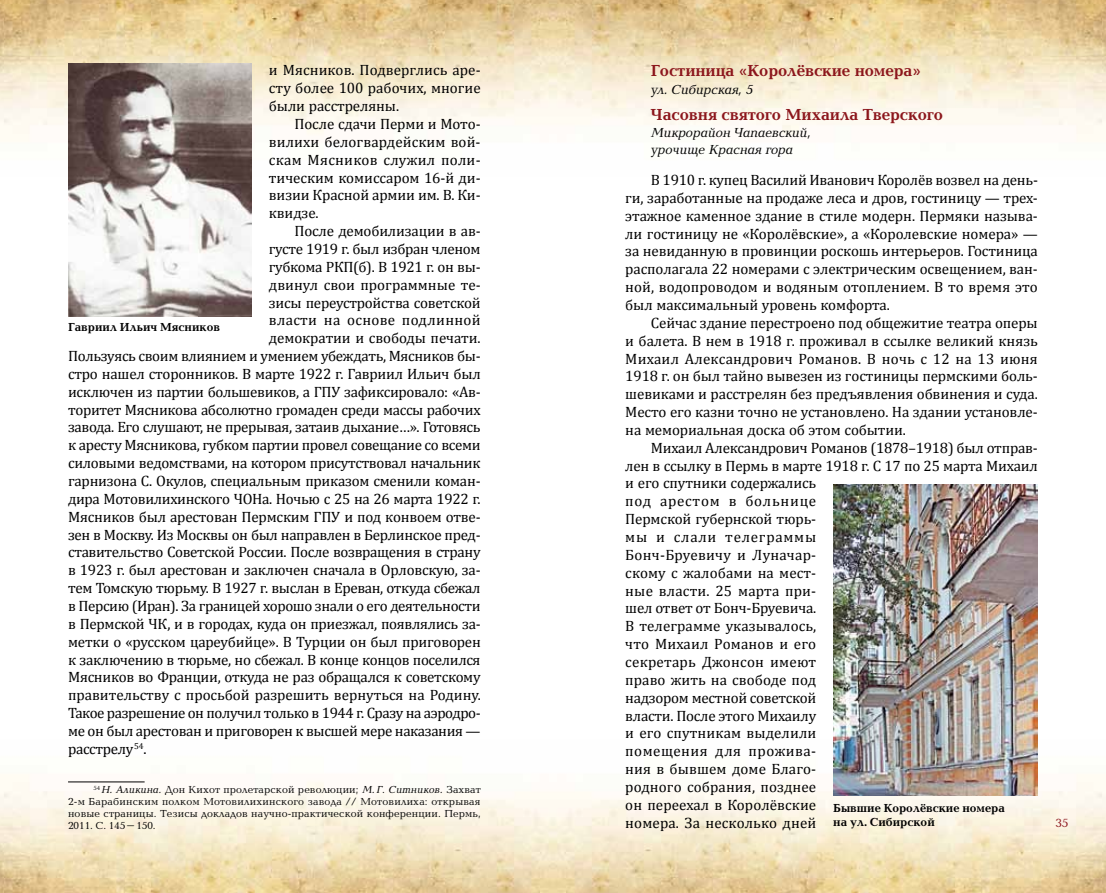
<style>
.page{position:relative;width:1106px;height:893px;background:#fff}
.page>*{position:absolute;margin:0;border:0;box-sizing:border-box;transform-origin:0 0}
.t1{font:700 16.5px "Baltica C";letter-spacing:-.01em;color:#8c161c}
.t2{font:15px/17.9px "Cambria";letter-spacing:-.015em;color:#000;text-align:justify}
.t3{font:15px/17.9px "Cambria";letter-spacing:.005em;color:#000}
.t4{font:15px "Cambria";letter-spacing:.02em;color:#000}
.t5{font:italic 13.5px/17.9px "Baltica C";letter-spacing:-.01em;color:#000}
.t6{font:12.15px "Baltica C";color:#8c161c}
.t7{font:700 12px/14.2px "Baltica C";color:#000}
.t8{font:10.5px/12px "Baltica C";letter-spacing:.015em;color:#000;text-align:justify}
.s1{font-style:italic}
</style>
<div class="page">
<img style="left:0;top:740px;width:1106px;height:153px">
<img style="left:0;top:0;width:1106px;height:177px">
<img style="left:68px;top:64px;width:183px;height:253px">
<hr style="left:68px;top:781px;width:77px;height:1px;background:#000">
<img style="left:833px;top:484px;width:204px;height:312px">
<p class="t2" style="left:269px;top:61px;width:213px">и Мясников. Подверглись аре&shy;сту более 100 рабочих, многие были расстреляны.</p>
<p class="t2" style="left:269px;top:115px;width:213px;text-indent:26px">После сдачи Перми и Мото&shy;вилихи белогвардейским вой&shy;скам Мясников служил поли&shy;тическим комиссаром 16-й ди&shy;визии Красной армии им. В. Ки&shy;квидзе.</p>
<p class="t2" style="left:294px;top:222px;width:188px">После демобилизации в ав-</p>
<p class="t2" style="left:269px;top:240px;width:213px">густе 1919 г. был избран членом</p>
<p class="t2" style="left:269px;top:258px;width:213px">губкома РКП(б). В 1921 г. он вы-</p>
<p class="t2" style="left:269px;top:276px;width:213px">двинул свои программные те-</p>
<p class="t2" style="left:269px;top:293px;width:213px">зисы переустройства советской</p>
<p class="t4" style="left:269px;top:311px;width:213px">власти на основе подлинной</p>
<p class="t2" style="left:269px;top:329px;width:213px">демократии и свободы печати.</p>
<p class="t2" style="left:68px;top:347px;width:414px">Пользуясь своим влиянием и умением убеждать, Мясников бы-</p>
<p class="t2" style="left:68px;top:365px;width:414px">стро нашел сторонников. В марте 1922 г. Гавриил Ильич был</p>
<p class="t2" style="left:68px;top:383px;width:414px">исключен из партии большевиков, а ГПУ зафиксировало: «Ав-</p>
<p class="t2" style="left:68px;top:400px;width:414px">торитет Мясникова абсолютно громаден среди массы рабочих</p>
<p class="t2" style="left:68px;top:418px;width:414px">завода. Его слушают, не прерывая, затаив дыхание…». Готовясь</p>
<p class="t2" style="left:68px;top:436px;width:414px">к аресту Мясникова, губком партии провел совещание со всеми</p>
<p class="t2" style="left:68px;top:454px;width:414px">силовыми ведомствами, на котором присутствовал начальник</p>
<p class="t2" style="left:68px;top:472px;width:414px">гарнизона С. Окулов, специальным приказом сменили коман-</p>
<p class="t2" style="left:68px;top:490px;width:414px">дира Мотовилихинского ЧОНа. Ночью с 25 на 26 марта 1922 г.</p>
<p class="t2" style="left:68px;top:508px;width:414px">Мясников был арестован Пермским ГПУ и под конвоем отве-</p>
<p class="t2" style="left:68px;top:525px;width:414px">зен в Москву. Из Москвы он был направлен в Берлинское пред-</p>
<p class="t2" style="left:68px;top:543px;width:414px">ставительство Советской России. После возвращения в страну</p>
<p class="t2" style="left:68px;top:561px;width:414px">в 1923 г. был арестован и заключен сначала в Орловскую, за-</p>
<p class="t2" style="left:68px;top:579px;width:414px">тем Томскую тюрьму. В 1927 г. выслан в Ереван, откуда сбежал</p>
<p class="t2" style="left:68px;top:597px;width:414px">в Персию (Иран). За границей хорошо знали о его деятельности</p>
<p class="t2" style="left:68px;top:615px;width:414px">в Пермской ЧК, и в городах, куда он приезжал, появлялись за-</p>
<p class="t2" style="left:68px;top:633px;width:414px">метки о «русском цареубийце». В Турции он был приговорен</p>
<p class="t2" style="left:68px;top:650px;width:414px">к заключению в тюрьме, но сбежал. В конце концов поселился</p>
<p class="t2" style="left:68px;top:668px;width:414px">Мясников во Франции, откуда не раз обращался к советскому</p>
<p class="t2" style="left:68px;top:686px;width:414px">правительству с просьбой разрешить вернуться на Родину.</p>
<p class="t2" style="left:68px;top:704px;width:414px">Такое разрешение он получил только в 1944 г. Сразу на аэродро-</p>
<p class="t2" style="left:68px;top:722px;width:414px">ме он был арестован и приговорен к высшей мере наказания —</p>
<p class="t2" style="left:68px;top:740px;width:80px">расстрелу <sup>54</sup>.</p>
<p class="t8" style="left:68px;top:784px;width:414px;text-indent:26px"><sup>54</sup> <span class="s1">Н. Аликина.</span> Дон Кихот пролетарской революции; <span class="s1">М. Г</span>. <span class="s1">Ситников.</span> Захват 2-м Барабинским полком Мотовилихинского завода // Мотовилиха: открывая новые страницы. Тезисы докладов научно-практической конференции. Пермь, 2011. С. 145–150.</p>
<p class="t7" style="left:68px;top:320px;width:153px">Гавриил Ильич Мясников</p>
<p class="t1" style="left:651px;top:61px;width:272px">Гостиница «Королёвские номера»</p>
<p class="t5" style="left:651px;top:81px;width:103px">ул. Сибирская, 5</p>
<p class="t1" style="left:651px;top:106px;width:294px">Часовня святого Михаила Тверского</p>
<p class="t5" style="left:651px;top:124px;width:162px">Микрорайон Чапаевский, урочище Красная гора</p>
<p class="t2" style="left:625px;top:171px;width:414px;text-indent:26px">В 1910 г. купец Василий Иванович Королёв возвел на день&shy;ги, заработанные на продаже леса и дров, гостиницу — трех&shy;этажное каменное здание в стиле модерн. Пермяки называ&shy;ли гостиницу не «Королёвские», а «Королевские номера» — за невиданную в провинции роскошь интерьеров. Гостиница располагала 22 номерами с электрическим освещением, ван&shy;ной, водопроводом и водяным отоплением. В то время это был максимальный уровень комфорта.</p>
<p class="t2" style="left:625px;top:314px;width:414px;text-indent:26px">Сейчас здание перестроено под общежитие театра оперы и балета. В нем в 1918 г. проживал в ссылке великий князь Михаил Александрович Романов. В ночь с 12 на 13 июня 1918 г. он был тайно вывезен из гостиницы пермскими боль&shy;шевиками и расстрелян без предъявления обвинения и суда.<br>Место его казни точно не установлено. На здании установле&shy;на мемориальная доска об этом событии.</p>
<p class="t3" style="left:625px;top:439px;width:414px;text-indent:26px">Михаил Александрович Романов (1878–1918) был отправ&shy;лен в ссылку в Пермь в марте 1918 г. С 17 по 25 марта Михаил и его спутники содержались<br>под арестом в больнице<br>Пермской губернской тюрь-<br>мы и слали телеграммы<br>Бонч-Бруевичу и Луначар-<br>скому с жалобами на мест-<br>ные власти. 25 марта при-<br>шел ответ от Бонч-Бруевича.<br>В телеграмме указывалось,<br>что Михаил Романов и его<br>секретарь Джонсон имеют<br>право жить на свободе под<br>надзором местной советской<br>власти. После этого Михаилу<br>и его спутникам выделили<br>помещения для прожива-<br>ния в бывшем доме Благо-<br>родного собрания, позднее<br>он переехал в Королёвские<br>номера. За несколько дней</p>
<p class="t7" style="left:833px;top:801px;width:173px">Бывшие Королёвские номера на ул. Сибирской</p>
<p class="t6" style="left:1055px;top:816px;width:14px">35</p>
</div>
